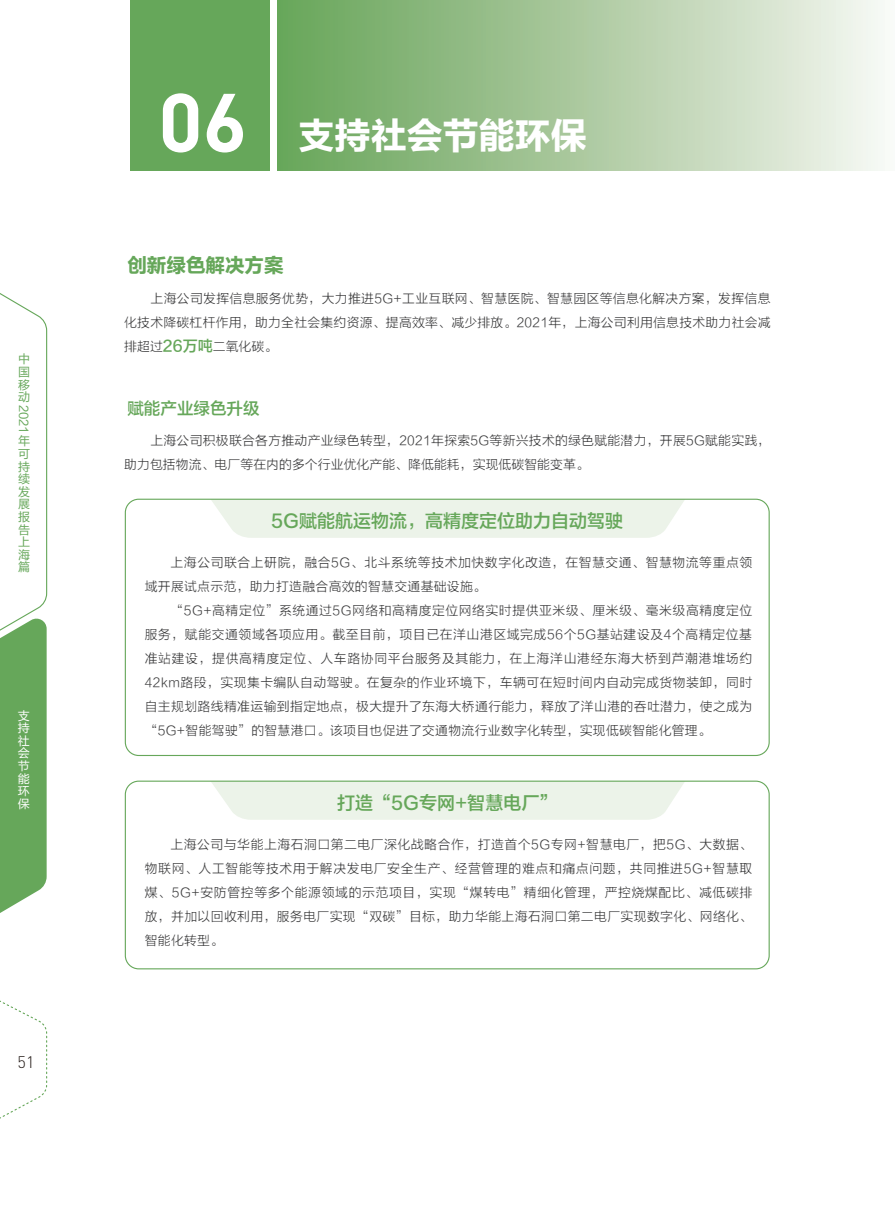
<style>
.page{position:relative;width:895px;height:1214px;background:#fff}
.page>*{position:absolute;margin:0;border:0;box-sizing:border-box;transform-origin:0 0}
.t1{font:700 81.75px "DIN";color:#fff}
.t2{font:36px "FZLTDHK GBK1 0";color:#fff}
.t3{font:19.5px "FZLTDHK GBK1 0";color:#66a75a}
.t4{font:18px "FZLTZHJW GB1 0";color:#66a75a}
.t5{font:16.5px "FZLTZHJW GB1 0";color:#66a75a}
.t6{font:300 16.5px "DIN";color:#211814}
.t7{font:12.9px/24px "FZLTXHK GBK1 0";letter-spacing:.02em;color:#3e3e3f;text-align:justify}
.t8{font:12.9px/24px "FZLTXHK GBK1 0";letter-spacing:.04em;color:#3e3e3f}
.t9{font:12px/12.6px "FZLTHJW GB1 0";color:#66a75a;text-align:justify}
.t10{font:12px/12.6px "FZLTHJW GB1 0";color:#fff;text-align:justify}
.s1{font-family:"FZLTZHJW GB1 0";font-size:15px;color:#66a75a}
</style>
<div class="page">
<svg style="left:0;top:293px;width:48px;height:620px"></svg>
<svg style="left:0;top:1000px;width:48px;height:119px"></svg>
<div style="left:278px;top:0;width:616px;height:171px;background:linear-gradient(to right,#66a256,#f6f6f1)"></div>
<div style="left:130px;top:0;width:140px;height:171px;background:#66a75a"></div>
<div style="left:211px;top:500px;width:473px;height:38px;background:#ecf3e9"></div>
<div style="left:125px;top:498px;width:644px;height:258px;border:1px solid #66a75a;border-radius:13px"></div>
<div style="left:211px;top:782px;width:473px;height:37px;background:#ecf3e9"></div>
<div style="left:125px;top:780px;width:644px;height:189px;border:1px solid #66a75a;border-radius:13px"></div>
<p class="t9" style="left:18px;top:353px;width:13px">中国移动</p>
<p class="t9" style="left:18px;top:435px;width:13px">年可持续发展报告上海篇</p>
<p class="t9" style="left:30px;top:405px;width:30px;rotate:90deg">2021</p>
<p class="t10" style="left:18px;top:709px;width:13px">支持社会节能环保</p>
<p class="t6" style="left:18px;top:1051px;width:18px">51</p>
<h1 class="t1" style="left:158px;top:69px;width:90px">06</h1>
<h2 class="t2" style="left:298px;top:116px;width:289px">支持社会节能环保</h2>
<h3 class="t3" style="left:127px;top:254px;width:157px">创新绿色解决方案</h3>
<p class="t7" style="left:124px;top:287px;width:648px">　　上海公司发挥信息服务优势，大力推进5G+工业互联网、智慧医院、智慧园区等信息化解决方案，发挥信息化技术降碳杠杆作用，助力全社会集约资源、提高效率、减少排放。2021年，上海公司利用信息技术助力社会减排超过<span class="s1">26万吨</span>二氧化碳。</p>
<p class="t5" style="left:127px;top:399px;width:133px">赋能产业绿色升级</p>
<p class="t7" style="left:124px;top:428px;width:647px">　　上海公司积极联合各方推动产业绿色转型，2021年探索5G等新兴技术的绿色赋能潜力，开展5G赋能实践，助力包括物流、电厂等在内的多个行业优化产能、降低能耗，实现低碳智能变革。</p>
<h3 class="t4" style="left:271px;top:510px;width:353px">5G赋能航运物流，高精度定位助力自动驾驶</h3>
<p class="t8" style="left:145px;top:550px;width:609px;text-indent:26px">上海公司联合上研院，融合5G、北斗系统等技术加快数字化改造，在智慧交通、智慧物流等重点领域开展试点示范，助力打造融合高效的智慧交通基础设施。</p>
<p class="t7" style="left:145px;top:598px;width:609px;text-indent:26px">“5G+高精定位”系统通过5G网络和高精度定位网络实时提供亚米级、厘米级、毫米级高精度定位服务，赋能交通领域各项应用。截至目前，项目已在洋山港区域完成56个5G基站建设及4个高精定位基准站建设，提供高精度定位、人车路协同平台服务及其能力，在上海洋山港经东海大桥到芦潮港堆场约42km路段，实现集卡编队自动驾驶。在复杂的作业环境下，车辆可在短时间内自动完成货物装卸，同时自主规划路线精准运输到指定地点，极大提升了东海大桥通行能力，释放了洋山港的吞吐潜力，使之成为“5G+智能驾驶”的智慧港口。该项目也促进了交通物流行业数字化转型，实现低碳智能化管理。</p>
<h3 class="t4" style="left:337px;top:792px;width:222px">打造“5G专网+智慧电厂”</h3>
<p class="t7" style="left:145px;top:832px;width:609px;text-indent:26px">上海公司与华能上海石洞口第二电厂深化战略合作，打造首个5G专网+智慧电厂，把5G、大数据、物联网、人工智能等技术用于解决发电厂安全生产、经营管理的难点和痛点问题，共同推进5G+智慧取煤、5G+安防管控等多个能源领域的示范项目，实现“煤转电”精细化管理，严控烧煤配比、减低碳排放，并加以回收利用，服务电厂实现“双碳”目标，助力华能上海石洞口第二电厂实现数字化、网络化、智能化转型。</p>
</div>
